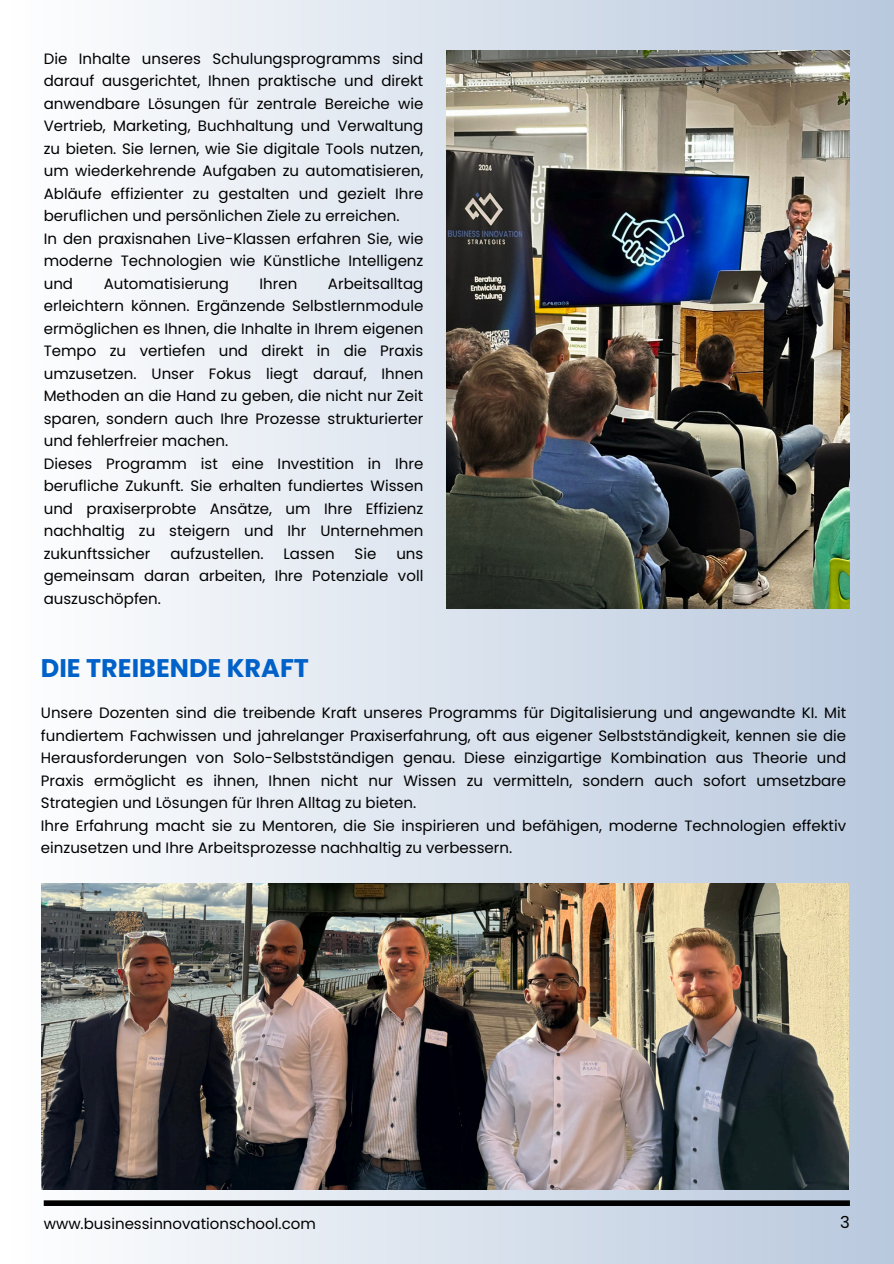
<style>
.page{position:relative;width:894px;height:1264px;background:#fff}
.page>*{position:absolute;margin:0;border:0;box-sizing:border-box;transform-origin:0 0}
.t1{font:700 25.5px "Poppins";color:#0061c8}
.t2{font:16.5px "Poppins";color:#000}
.t3{font:15px/22.5px "Poppins";color:#000;text-align:justify}
</style>
<div class="page">
<div style="left:0;top:0;width:893px;height:1263px;background:linear-gradient(to right,#fff,#b8c8dc)"></div>
<div style="left:44px;top:1200px;width:805px;height:5px;background:#000"></div>
<img style="left:42px;top:883px;width:806px;height:306px">
<img style="left:446px;top:50px;width:403px;height:558px">
<p class="t3" style="left:44px;top:47px;width:381px">Die Inhalte unseres Schulungsprogramms sind darauf ausgerichtet, Ihnen praktische und direkt anwendbare Lösungen für zentrale Bereiche wie Vertrieb, Marketing, Buchhaltung und Verwaltung zu bieten. Sie lernen, wie Sie digitale Tools nutzen, um wiederkehrende Aufgaben zu automatisieren, Abläufe effizienter zu gestalten und gezielt Ihre beruflichen und persönlichen Ziele zu erreichen.</p>
<p class="t3" style="left:44px;top:227px;width:381px">In den praxisnahen Live-Klassen erfahren Sie, wie moderne Technologien wie Künstliche Intelligenz und</p>
<p class="t3" style="left:44px;top:272px;width:381px;text-indent:284px">Arbeitsalltag erleichtern können. Ergänzende Selbstlernmodule ermöglichen es Ihnen, die Inhalte in Ihrem eigenen Tempo zu vertiefen und direkt in die Praxis umzusetzen. Unser Fokus liegt darauf, Ihnen Methoden an die Hand zu geben, die nicht nur Zeit sparen, sondern auch Ihre Prozesse strukturierter und fehlerfreier machen.</p>
<h1 class="t3" style="left:44px;top:452px;width:381px">Dieses Programm ist eine Investition in Ihre berufliche Zukunft. Sie erhalten fundiertes Wissen und praxiserprobte Ansätze, um Ihre Effizienz nachhaltig zu steigern und Ihr Unternehmen zukunftssicher</h1>
<p class="t3" style="left:104px;top:272px;width:127px">Automatisierung</p>
<p class="t3" style="left:259px;top:272px;width:39px">Ihren</p>
<h1 class="t3" style="left:170px;top:542px;width:95px">aufzustellen.</h1>
<h1 class="t3" style="left:283px;top:542px;width:53px">Lassen</h1>
<h1 class="t3" style="left:354px;top:542px;width:23px">Sie</h1>
<h1 class="t3" style="left:44px;top:542px;width:381px;text-indent:352px">uns gemeinsam daran arbeiten, Ihre Potenziale voll auszuschöpfen.</h1>
<p class="t1" style="left:41px;top:650px;width:269px">DIE TREIBENDE KRAFT</p>
<p class="t3" style="left:41px;top:701px;width:806px">Unsere Dozenten sind die treibende Kraft unseres Programms für Digitalisierung und angewandte KI. Mit fundiertem Fachwissen und jahrelanger Praxiserfahrung, oft aus eigener Selbstständigkeit, kennen sie die Herausforderungen von Solo-Selbstständigen genau. Diese einzigartige Kombination aus Theorie und Praxis ermöglicht es ihnen, Ihnen nicht nur Wissen zu vermitteln, sondern auch sofort umsetzbare Strategien und Lösungen für Ihren Alltag zu bieten.</p>
<p class="t3" style="left:41px;top:814px;width:806px">Ihre Erfahrung macht sie zu Mentoren, die Sie inspirieren und befähigen, moderne Technologien effektiv einzusetzen und Ihre Arbeitsprozesse nachhaltig zu verbessern.</p>
<p class="t3" style="left:44px;top:1212px;width:273px">www.businessinnovationschool.com</p>
<p class="t2" style="left:839px;top:1210px;width:11px">3</p>
</div>
